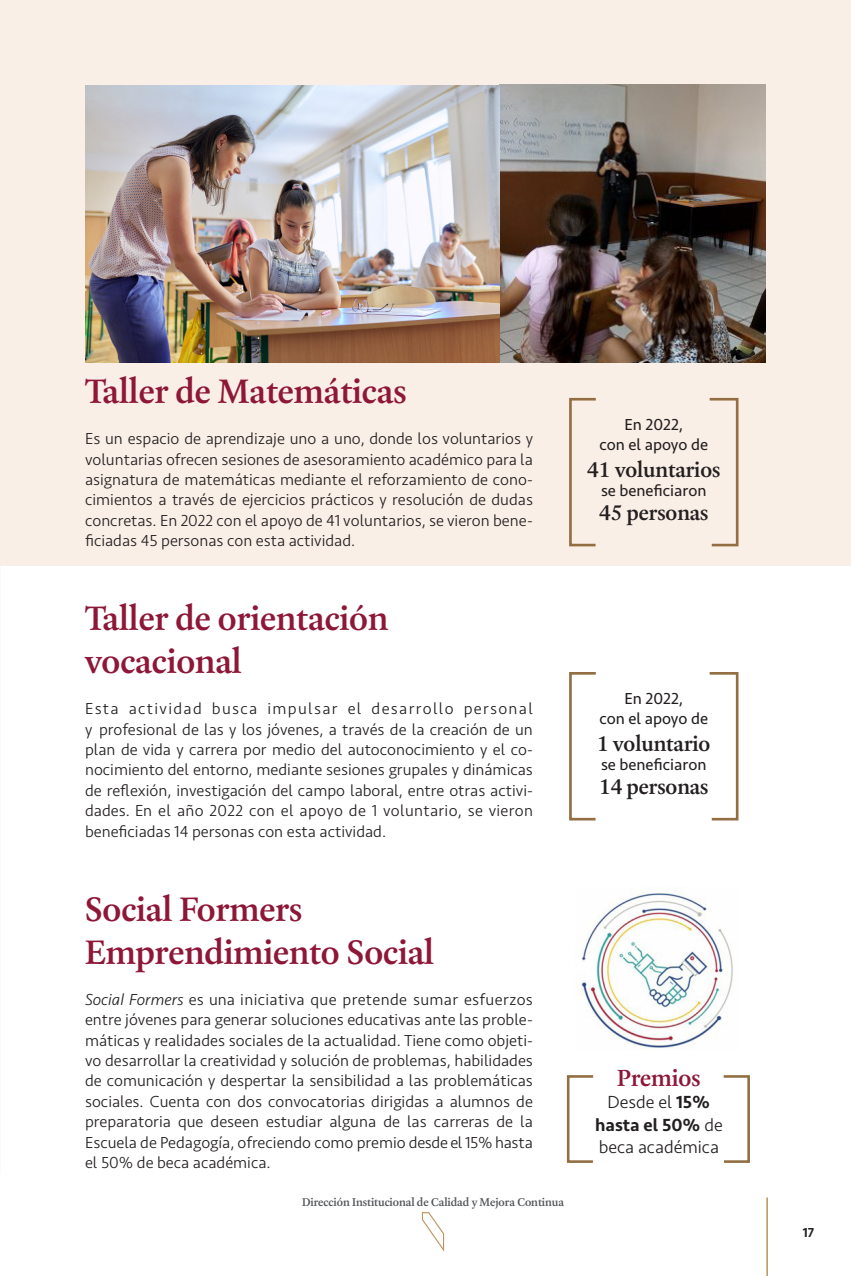
<style>
.page{position:relative;width:851px;height:1276px;background:#fff}
.page>*{position:absolute;margin:0;border:0;box-sizing:border-box;transform-origin:0 0}
.subtítulos{font:600 36px "Laurentian Std";color:#8e1737}
.texto_base{font:600 24.75px "Laurentian Std";color:#8c1637}
.t1{font:600 22.5px "Laurentian Std";color:#231f20}
.texto_base-2{font:300 18.15px/22.5px "Seravek";color:#231f20}
.texto_base-3{font:300 16.5px/20.4px "Seravek";color:#231f20;text-align:justify}
.t2{font:16.5px "Seravek Basic";color:#231f20}
.t3{font:500 13.5px "Seravek";color:#231f20}
.t4{font:600 12px "Laurentian Std";color:#53565a}
.s1{font-style:italic}
.s2{font-weight:500}
</style>
<div class="page">
<svg style="left:421px;top:1212px;width:23px;height:40px"></svg>
<hr style="left:766px;top:1197px;width:1px;height:79px;background:#b79257">
<div style="left:0;top:0;width:850px;height:565px;background:#faefe7"></div>
<img style="left:577px;top:893px;width:156px;height:155px">
<div style="left:567px;top:1075px;width:27px;height:88px;border:3px solid #926e42"></div>
<div style="left:722px;top:1075px;width:27px;height:88px;border:3px solid #926e42"></div>
<img style="left:85px;top:84px;width:680px;height:278px">
<div style="left:569px;top:398px;width:28px;height:148px;border:3px solid #926e42"></div>
<svg style="left:709px;top:397px;width:30px;height:150px"></svg>
<div style="left:569px;top:672px;width:28px;height:148px;border:3px solid #926e42"></div>
<svg style="left:709px;top:672px;width:30px;height:149px"></svg>
<p class="subtítulos" style="left:85px;top:370px;width:323px">Taller de Matemáticas</p>
<p class="texto_base-3" style="left:85px;top:429px;width:449px">Es un espacio de aprendizaje uno a uno, donde los voluntarios y voluntarias ofrecen sesiones de asesoramiento académico para la asignatura de matemáticas mediante el reforzamiento de cono&shy;cimientos a través de ejercicios prácticos y resolución de dudas concretas. En 2022 con el apoyo de 41 voluntarios, se vieron bene&shy;ficiadas 45 personas con esta actividad.</p>
<p class="subtítulos" style="left:85px;top:597px;width:304px">Taller de orientación</p>
<p class="subtítulos" style="left:85px;top:640px;width:158px">vocacional</p>
<p class="texto_base-3" style="left:85px;top:699px;width:449px">Esta actividad busca impulsar el desarrollo personal y profesional de las y los jóvenes, a través de la creación de un plan de vida y carrera por medio del autoconocimiento y el co&shy;nocimiento del entorno, mediante sesiones grupales y dinámicas de reflexión, investigación del campo laboral, entre otras activi&shy;dades. En el año 2022 con el apoyo de 1 voluntario, se vieron beneficiadas 14 personas con esta actividad.</p>
<p class="subtítulos" style="left:85px;top:887px;width:219px">Social Formers</p>
<p class="subtítulos" style="left:85px;top:931px;width:350px">Emprendimiento Social</p>
<p class="texto_base-3" style="left:85px;top:989px;width:449px"><span class="s1">Social Formers</span> es una iniciativa que pretende sumar esfuerzos entre jóvenes para generar soluciones educativas ante las proble&shy;máticas y realidades sociales de la actualidad. Tiene como objeti&shy;vo desarrollar la creatividad y solución de problemas, habilidades de comunicación y despertar la sensibilidad a las problemáticas sociales. Cuenta con dos convocatorias dirigidas a alumnos de preparatoria que deseen estudiar alguna de las carreras de la Escuela de Pedagogía, ofreciendo como premio desde el 15% hasta el 50% de beca académica.</p>
<p class="t4" style="left:302px;top:1195px;width:263px">Dirección Institucional de Calidad y Mejora Continua</p>
<p class="t2" style="left:624px;top:414px;width:60px">En 2022,</p>
<p class="t2" style="left:599px;top:434px;width:110px">con el apoyo de</p>
<p class="t1" style="left:587px;top:456px;width:134px">41 voluntarios</p>
<p class="t2" style="left:601px;top:481px;width:107px">se beneficiaron</p>
<p class="t1" style="left:599px;top:500px;width:111px">45 personas</p>
<p class="t2" style="left:624px;top:688px;width:60px">En 2022,</p>
<p class="t2" style="left:599px;top:708px;width:110px">con el apoyo de</p>
<p class="t1" style="left:597px;top:730px;width:115px">1 voluntario</p>
<p class="t2" style="left:601px;top:755px;width:107px">se beneficiaron</p>
<p class="t1" style="left:599px;top:774px;width:111px">14 personas</p>
<p class="texto_base" style="left:617px;top:1063px;width:85px">Premios</p>
<p class="texto_base-2" style="left:607px;top:1091px;width:104px">Desde el <span class="s2">15%</span></p>
<p class="texto_base-2" style="left:595px;top:1113px;width:129px"><span class="s2">hasta el 50%</span> de beca académica</p>
<p class="t3" style="left:802px;top:1224px;width:13px">17</p>
</div>
